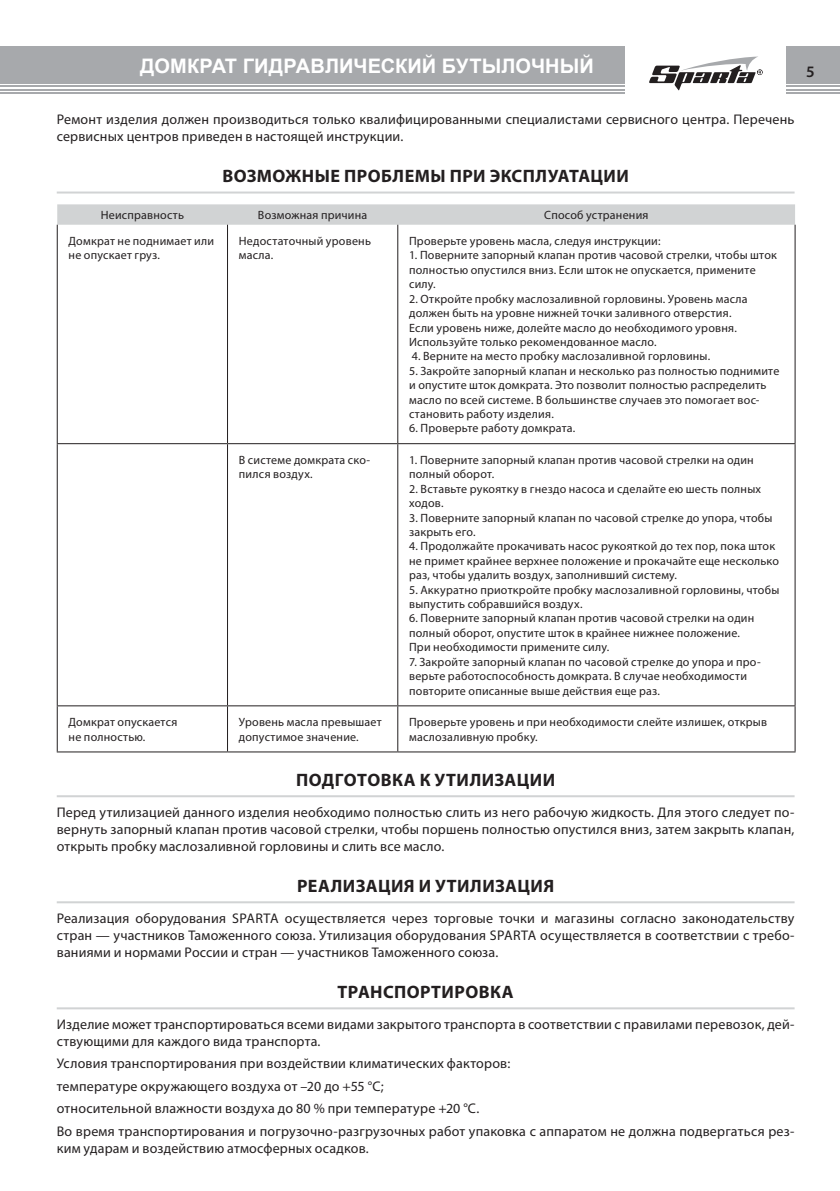
<style>
.page{position:relative;width:840px;height:1191px;background:#fff}
.page>*{position:absolute;margin:0;border:0;box-sizing:border-box;transform-origin:0 0}
.t1{font:700 20px "Arial";letter-spacing:.005em;color:#fff}
.t2{font:700 18px "Myriad Pro";letter-spacing:.025em;color:#231f20}
.t3{font:600 16px "Myriad Pro";color:#231f20}
.t4{font:14px/16.8px "Myriad Pro";letter-spacing:.015em;color:#231f20}
.t5{font:12px/14.4px "Myriad Pro";letter-spacing:.02em;color:#231f20}
</style>
<div class="page">
<div style="left:786px;top:46px;width:53px;height:37px;background:#a7a9ac"></div>
<hr style="left:786px;top:85px;width:53px;height:2px;background:#a7a9ac">
<hr style="left:786px;top:93px;width:53px;height:1px;background:#a7a9ac">
<hr style="left:786px;top:89px;width:53px;height:2px;background:#a7a9ac">
<div style="left:0;top:46px;width:624px;height:37px;background:#a7a9ac"></div>
<hr style="left:0;top:85px;width:624px;height:2px;background:#a7a9ac">
<hr style="left:0;top:93px;width:624px;height:1px;background:#a7a9ac">
<hr style="left:0;top:89px;width:624px;height:2px;background:#a7a9ac">
<svg style="left:649px;top:57px;width:113px;height:33px"></svg>
<hr style="left:57px;top:191px;width:737px;height:2px;background:#d1d3d4">
<hr style="left:57px;top:795px;width:737px;height:2px;background:#d1d3d4">
<hr style="left:57px;top:901px;width:737px;height:2px;background:#d1d3d4">
<hr style="left:57px;top:1007px;width:737px;height:2px;background:#d1d3d4">
<svg style="left:57px;top:204px;width:737px;height:21px"></svg>
<hr style="left:227px;top:225px;width:1px;height:218px;background:#231f20">
<hr style="left:57px;top:443px;width:170px;height:1px;background:#231f20">
<hr style="left:227px;top:443px;width:170px;height:1px;background:#231f20">
<hr style="left:227px;top:444px;width:1px;height:261px;background:#231f20">
<hr style="left:397px;top:443px;width:398px;height:1px;background:#231f20">
<hr style="left:57px;top:705px;width:170px;height:1px;background:#231f20">
<hr style="left:227px;top:705px;width:170px;height:1px;background:#231f20">
<hr style="left:227px;top:706px;width:1px;height:45px;background:#231f20">
<hr style="left:397px;top:705px;width:398px;height:1px;background:#231f20">
<hr style="left:397px;top:225px;width:1px;height:218px;background:#231f20">
<hr style="left:397px;top:444px;width:1px;height:261px;background:#231f20">
<hr style="left:397px;top:706px;width:1px;height:45px;background:#231f20">
<hr style="left:57px;top:225px;width:1px;height:218px;background:#231f20">
<hr style="left:794px;top:225px;width:1px;height:218px;background:#231f20">
<hr style="left:57px;top:444px;width:1px;height:261px;background:#231f20">
<hr style="left:794px;top:444px;width:1px;height:261px;background:#231f20">
<hr style="left:57px;top:706px;width:1px;height:45px;background:#231f20">
<hr style="left:794px;top:706px;width:1px;height:45px;background:#231f20">
<hr style="left:57px;top:751px;width:170px;height:1px;background:#231f20">
<hr style="left:227px;top:751px;width:170px;height:1px;background:#231f20">
<hr style="left:397px;top:751px;width:398px;height:1px;background:#231f20">
<h1 class="t1" style="left:140px;top:53px;width:455px">домкрат гидравлический бутылочный</h1>
<h3 class="t3" style="left:805px;top:61px;width:10px">5</h3>
<p class="t4" style="left:57px;top:111px;width:738px">РЕМОНТ ИЗДЕЛИЯ ДОЛЖЕН ПРОИЗВОДИТЬСЯ ТОЛЬКО КВАЛИФИЦИРОВАННЫМИ СПЕЦИАЛИСТАМИ СЕРВИСНОГО ЦЕНТРА. ПЕРЕЧЕНЬ<br>СЕРВИСНЫХ ЦЕНТРОВ ПРИВЕДЕН В НАСТОЯЩЕЙ ИНСТРУКЦИИ.</p>
<h2 class="t2" style="left:222px;top:164px;width:12px">ВОЗ</h2>
<h2 class="t2" style="left:257px;top:164px;width:246px">МОЖНЫЕ ПРОБЛЕМЫ ПРИ ЭКСПЛУАТАЦИИ</h2>
<p class="t5" style="left:101px;top:208px;width:85px">НЕИСПРАВНОСТЬ</p>
<p class="t5" style="left:258px;top:208px;width:111px">ВОЗМОЖНАЯ ПРИЧИНА</p>
<p class="t5" style="left:544px;top:208px;width:106px">СПОСОБ УСТРАНЕНИЯ</p>
<p class="t5" style="left:69px;top:234px;width:147px">ДОМКРАТ НЕ ПОДНИМАЕТ ИЛИ<br>НЕ ОПУСКАЕТ ГРУЗ.</p>
<p class="t5" style="left:239px;top:234px;width:133px">НЕДОСТАТОЧНЫЙ УРОВЕНЬ<br>МАСЛА.</p>
<p class="t5" style="left:409px;top:234px;width:253px">ПРОВЕРЬТЕ УРОВЕНЬ МАСЛА, СЛЕДУЯ ИНСТРУКЦИИ:</p>
<p class="t5" style="left:409px;top:248px;width:369px">1. ПОВЕРНИТЕ ЗАПОРНЫЙ КЛАПАН ПРОТИВ ЧАСОВОЙ СТРЕЛКИ, ЧТОБЫ ШТОК<br>ПОЛНОСТЬЮ ОПУСТИЛСЯ ВНИЗ. ЕСЛИ ШТОК НЕ ОПУСКАЕТСЯ, ПРИМЕНИТЕ<br>СИЛУ.</p>
<p class="t5" style="left:409px;top:291px;width:340px">2. ОТКРОЙТЕ ПРОБКУ МАСЛОЗАЛИВНОЙ ГОРЛОВИНЫ. УРОВЕНЬ МАСЛА ДОЛЖЕН БЫТЬ НА УРОВНЕ НИЖНЕЙ ТОЧКИ ЗАЛИВНОГО ОТВЕРСТИЯ.<br>ЕСЛИ УРОВЕНЬ НИЖЕ, ДОЛЕЙТЕ МАСЛО ДО НЕОБХОДИМОГО УРОВНЯ.<br>ИСПОЛЬЗУЙТЕ ТОЛЬКО РЕКОМЕНДОВАННОЕ МАСЛО.</p>
<p class="t5" style="left:411px;top:349px;width:300px">4. ВЕРНИТЕ НА МЕСТО ПРОБКУ МАСЛОЗАЛИВНОЙ ГОРЛОВИНЫ.</p>
<p class="t5" style="left:409px;top:363px;width:371px">5. ЗАКРОЙТЕ ЗАПОРНЫЙ КЛАПАН И НЕСКОЛЬКО РАЗ ПОЛНОСТЬЮ ПОДНИМИТЕ И ОПУСТИТЕ ШТОК ДОМКРАТА. ЭТО ПОЗВОЛИТ ПОЛНОСТЬЮ РАСПРЕДЕЛИТЬ МАСЛО ПО ВСЕЙ СИСТЕМЕ. В БОЛЬШИНСТВЕ СЛУЧАЕВ ЭТО ПОМОГАЕТ ВОС-СТАНОВИТЬ РАБОТУ ИЗДЕЛИЯ.</p>
<p class="t5" style="left:409px;top:421px;width:168px">6. ПРОВЕРЬТЕ РАБОТУ ДОМКРАТА.</p>
<p class="t5" style="left:239px;top:452px;width:133px">В СИСТЕМЕ ДОМКРАТА СКО-<br>ПИЛСЯ ВОЗДУХ.</p>
<p class="t5" style="left:409px;top:452px;width:346px">1. ПОВЕРНИТЕ ЗАПОРНЫЙ КЛАПАН ПРОТИВ ЧАСОВОЙ СТРЕЛКИ НА ОДИН<br>ПОЛНЫЙ ОБОРОТ.</p>
<p class="t5" style="left:409px;top:481px;width:353px">2. ВСТАВЬТЕ РУКОЯТКУ В ГНЕЗДО НАСОСА И СДЕЛАЙТЕ ЕЮ ШЕСТЬ ПОЛНЫХ<br>ХОДОВ.</p>
<p class="t5" style="left:409px;top:510px;width:364px">3. ПОВЕРНИТЕ ЗАПОРНЫЙ КЛАПАН ПО ЧАСОВОЙ СТРЕЛКЕ ДО УПОРА, ЧТОБЫ<br>ЗАКРЫТЬ ЕГО.</p>
<p class="t5" style="left:409px;top:539px;width:371px">4. ПРОДОЛЖАЙТЕ ПРОКАЧИВАТЬ НАСОС РУКОЯТКОЙ ДО ТЕХ ПОР, ПОКА ШТОК<br>НЕ ПРИМЕТ КРАЙНЕЕ ВЕРХНЕЕ ПОЛОЖЕНИЕ И ПРОКАЧАЙТЕ ЕЩЕ НЕСКОЛЬКО<br>РАЗ, ЧТОБЫ УДАЛИТЬ ВОЗДУХ, ЗАПОЛНИВШИЙ СИСТЕМУ.</p>
<p class="t5" style="left:409px;top:582px;width:371px">5. АККУРАТНО ПРИОТКРОЙТЕ ПРОБКУ МАСЛОЗАЛИВНОЙ ГОРЛОВИНЫ, ЧТОБЫ<br>ВЫПУСТИТЬ СОБРАВШИЙСЯ ВОЗДУХ.</p>
<p class="t5" style="left:409px;top:611px;width:346px">6. ПОВЕРНИТЕ ЗАПОРНЫЙ КЛАПАН ПРОТИВ ЧАСОВОЙ СТРЕЛКИ НА ОДИН<br>ПОЛНЫЙ ОБОРОТ, ОПУСТИТЕ ШТОК В КРАЙНЕЕ НИЖНЕЕ ПОЛОЖЕНИЕ.<br>ПРИ НЕОБХОДИМОСТИ ПРИМЕНИТЕ СИЛУ.</p>
<p class="t5" style="left:409px;top:654px;width:353px">7. ЗАКРОЙТЕ ЗАПОРНЫЙ КЛАПАН ПО ЧАСОВОЙ СТРЕЛКЕ ДО УПОРА И ПРО-<br>ВЕРЬТЕ РАБОТОСПОСОБНОСТЬ ДОМКРАТА. В СЛУЧАЕ НЕОБХОДИМОСТИ<br>ПОВТОРИТЕ ОПИСАННЫЕ ВЫШЕ ДЕЙСТВИЯ ЕЩЕ РАЗ.</p>
<p class="t5" style="left:69px;top:715px;width:110px">ДОМКРАТ ОПУСКАЕТСЯ<br>НЕ ПОЛНОСТЬЮ.</p>
<p class="t5" style="left:239px;top:715px;width:144px">УРОВЕНЬ МАСЛА ПРЕВЫШАЕТ<br>ДОПУСТИМОЕ ЗНАЧЕНИЕ.</p>
<p class="t5" style="left:409px;top:715px;width:359px">ПРОВЕРЬТЕ УРОВЕНЬ И ПРИ НЕОБХОДИМОСТИ СЛЕЙТЕ ИЗЛИШЕК, ОТКРЫВ<br>МАСЛОЗАЛИВНУЮ ПРОБКУ.</p>
<h2 class="t2" style="left:296px;top:768px;width:14px">ПОД</h2>
<h2 class="t2" style="left:334px;top:768px;width:22px">ГОТОВКА</h2>
<h2 class="t2" style="left:419px;top:768px;width:28px">К УТИЛИЗАЦИИ</h2>
<p class="t4" style="left:57px;top:803px;width:739px;text-align:justify">ПЕРЕД УТИЛИЗАЦИЕЙ ДАННОГО ИЗДЕЛИЯ НЕОБХОДИМО ПОЛНОСТЬЮ СЛИТЬ ИЗ НЕГО РАБОЧУЮ ЖИДКОСТЬ. ДЛЯ ЭТОГО СЛЕДУЕТ ПО-ВЕРНУТЬ ЗАПОРНЫЙ КЛАПАН ПРОТИВ ЧАСОВОЙ СТРЕЛКИ, ЧТОБЫ ПОРШЕНЬ ПОЛНОСТЬЮ ОПУСТИЛСЯ ВНИЗ, ЗАТЕМ ЗАКРЫТЬ КЛАПАН, ОТКРЫТЬ ПРОБКУ МАСЛОЗАЛИВНОЙ ГОРЛОВИНЫ И СЛИТЬ ВСЕ МАСЛО.</p>
<h2 class="t2" style="left:297px;top:874px;width:35px">РЕАЛИЗАЦИ</h2>
<h2 class="t2" style="left:404px;top:874px;width:45px">Я И УТИЛИЗАЦИ</h2>
<h2 class="t2" style="left:543px;top:874px;width:12px">Я</h2>
<p class="t4" style="left:57px;top:909px;width:739px;text-align:justify">РЕАЛИЗАЦИЯ ОБОРУДОВАНИЯ SPARTA ОСУЩЕСТВЛЯЕТСЯ ЧЕРЕЗ ТОРГОВЫЕ ТОЧКИ И МАГАЗИНЫ СОГЛАСНО ЗАКОНОДАТЕЛЬСТВУ СТРАН — УЧАСТНИКОВ ТАМОЖЕННОГО СОЮЗА. УТИЛИЗАЦИЯ ОБОРУДОВАНИЯ SPARTA ОСУЩЕСТВЛЯЕТСЯ В СООТВЕТСТВИИ С ТРЕБО-ВАНИЯМИ И НОРМАМИ РОССИИ И СТРАН — УЧАСТНИКОВ ТАМОЖЕННОГО СОЮЗА.</p>
<h2 class="t2" style="left:337px;top:980px;width:59px">ТРАНСПО</h2>
<h2 class="t2" style="left:420px;top:980px;width:59px">РТИ РОВКА</h2>
<p class="t4" style="left:57px;top:1015px;width:739px">ИЗДЕЛИЕ МОЖЕТ ТРАНСПОРТИРОВАТЬСЯ ВСЕМИ ВИДАМИ ЗАКРЫТОГО ТРАНСПОРТА В СООТВЕТСТВИИ С ПРАВИЛАМИ ПЕРЕВОЗОК, ДЕЙ-<br>СТВУЮЩИМИ ДЛЯ КАЖДОГО ВИДА ТРАНСПОРТА.</p>
<p class="t4" style="left:57px;top:1052px;width:739px;line-height:22.4px">УСЛОВИЯ ТРАНСПОРТИРОВАНИЯ ПРИ ВОЗДЕЙСТВИИ КЛИМАТИЧЕСКИХ ФАКТОРОВ:<br>ТЕМПЕРАТУРЕ ОКРУЖАЮЩЕГО ВОЗДУХА ОТ –20 ДО +55 °С;<br>ОТНОСИТЕЛЬНОЙ ВЛАЖНОСТИ ВОЗДУХА ДО 80 % ПРИ ТЕМПЕРАТУРЕ +20 °С.<br>ВО ВРЕМЯ ТРАНСПОРТИРОВАНИЯ И ПОГРУЗОЧНО-РАЗГРУЗОЧНЫХ РАБОТ УПАКОВКА С АППАРАТОМ НЕ ДОЛЖНА ПОДВЕРГАТЬСЯ РЕЗ-</p>
<p class="t4" style="left:57px;top:1139px;width:313px">КИМ УДАРАМ И ВОЗДЕЙСТВИЮ АТМОСФЕРНЫХ ОСАДКОВ.</p>
</div>
